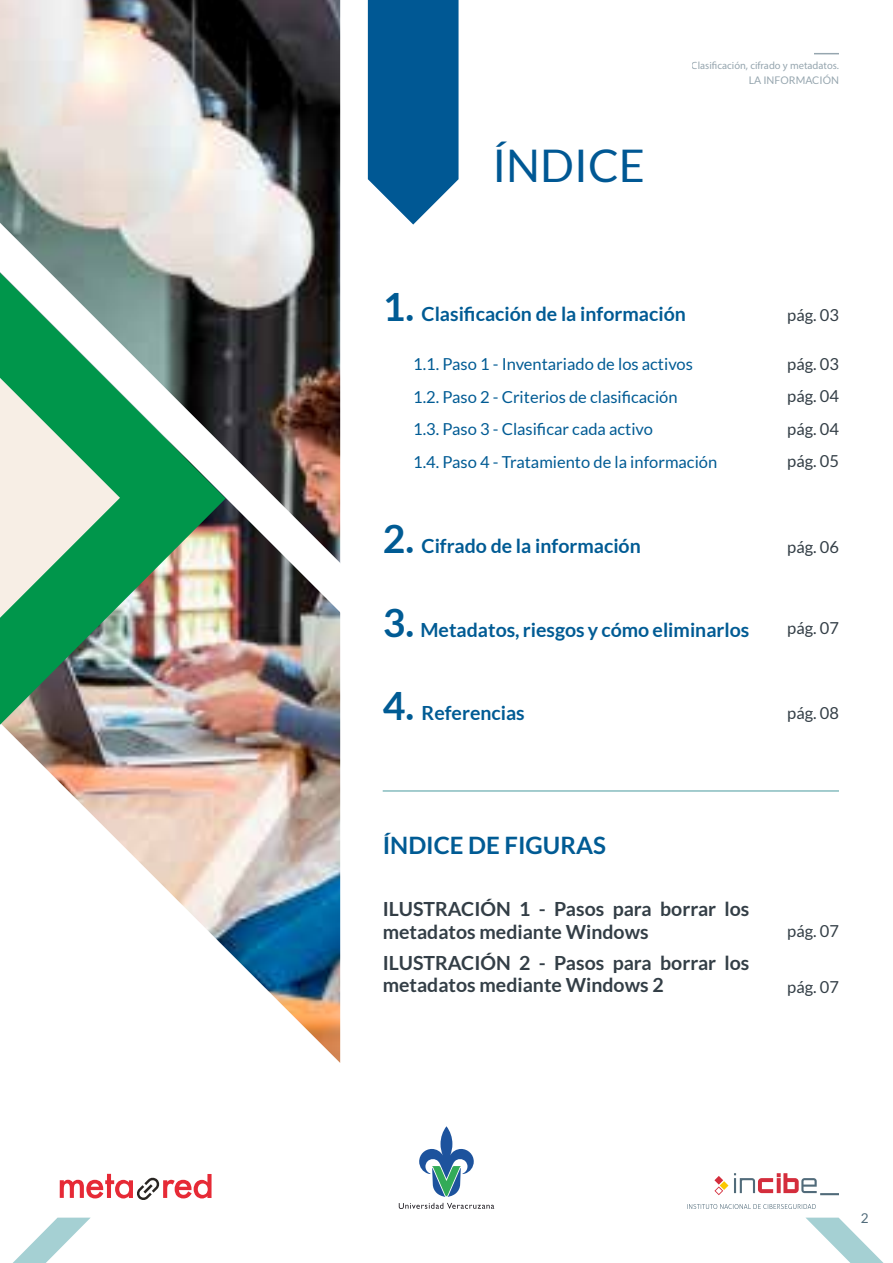
<style>
.page{position:relative;width:893px;height:1263px;background:#fff}
.page>*{position:absolute;margin:0;border:0;box-sizing:border-box;transform-origin:0 0}
.t1{font:45px "Lato";color:#005894}
.t2{font:700 24px "Lato";color:#005b94}
.t3{font:700 19.5px/22.5px "Lato";color:#333e46}
.t4{font:700 19.5px "Lato";color:#005b94}
.t5{font:16.5px/32.5px "Lato";color:#005b94}
.t6{font:16.5px/32.5px "Lato";color:#333e46;text-align:justify}
.t7{font:13.5px "Lato";color:#516b7a}
.t8{font:10.5px "Myriad Pro";color:#516b7a}
.t9{font:10.5px "Lato";color:#516b7a}
.s1{font-size:39px}
</style>
<div class="page">
<svg style="left:805px;top:1217px;width:79px;height:46px"></svg>
<svg style="left:687px;top:1204px;width:129px;height:5px"></svg>
<svg style="left:734px;top:1173px;width:105px;height:22px"></svg>
<svg style="left:714px;top:1176px;width:14px;height:19px"></svg>
<svg style="left:60px;top:1174px;width:152px;height:26px"></svg>
<svg style="left:13px;top:1217px;width:78px;height:46px"></svg>
<svg style="left:814px;top:53px;width:25px;height:1px"></svg>
<img style="left:0;top:0;width:340px;height:1063px">
<img style="left:0;top:614px;width:226px;height:111px">
<img style="left:0;top:223px;width:341px;height:391px">
<svg style="left:368px;top:0;width:91px;height:225px;background:#1b6a9f"></svg>
<svg style="left:0;top:378px;width:120px;height:240px;background:#7fc39a"></svg>
<hr style="left:383px;top:790px;width:456px;height:2px;background:#86bcbe">
<svg style="left:419px;top:1126px;width:55px;height:71px"></svg>
<svg style="left:399px;top:1203px;width:95px;height:6px"></svg>
<h1 class="t1" style="left:492px;top:141px;width:154px">ÍNDICE</h1>
<p class="t8" style="left:692px;top:59px;width:149px">Clasificación, cifrado y metadatos.</p>
<p class="t9" style="left:749px;top:75px;width:92px">LA INFORMACIÓN</p>
<p class="t4" style="left:383px;top:303px;width:305px"><span class="s1">1.</span> Clasificación de la información</p>
<p class="t5" style="left:413px;top:348px;width:306px">1.1. Paso 1 - Inventariado de los activos 1.2. Paso 2 - Criterios de clasificación<br>1.3. Paso 3 - Clasificar cada activo<br>1.4. Paso 4 - Tratamiento de la información</p>
<p class="t4" style="left:383px;top:534px;width:260px"><span class="s1">2.</span> Cifrado de la información</p>
<p class="t4" style="left:383px;top:618px;width:368px"><span class="s1">3.</span> Metadatos, riesgos y cómo eliminarlos</p>
<p class="t4" style="left:383px;top:702px;width:144px"><span class="s1">4.</span> Referencias</p>
<p class="t6" style="left:787px;top:299px;width:53px">pág. 03</p>
<p class="t6" style="left:787px;top:347px;width:53px">pág. 03 pág. 04 pág. 04 pág. 05</p>
<p class="t6" style="left:787px;top:530px;width:53px">pág. 06</p>
<p class="t6" style="left:787px;top:612px;width:53px">pág. 07</p>
<p class="t6" style="left:787px;top:697px;width:53px">pág. 08</p>
<h2 class="t2" style="left:383px;top:832px;width:225px">ÍNDICE DE FIGURAS</h2>
<p class="t3" style="left:383px;top:898px;width:368px">ILUSTRACIÓN 1 - Pasos para borrar los metadatos mediante Windows</p>
<p class="t3" style="left:383px;top:951px;width:368px">ILUSTRACIÓN 2 - Pasos para borrar los metadatos mediante Windows 2</p>
<p class="t6" style="left:787px;top:915px;width:53px">pág. 07</p>
<p class="t6" style="left:787px;top:971px;width:53px">pág. 07</p>
<p class="t7" style="left:861px;top:1211px;width:9px">2</p>
</div>
